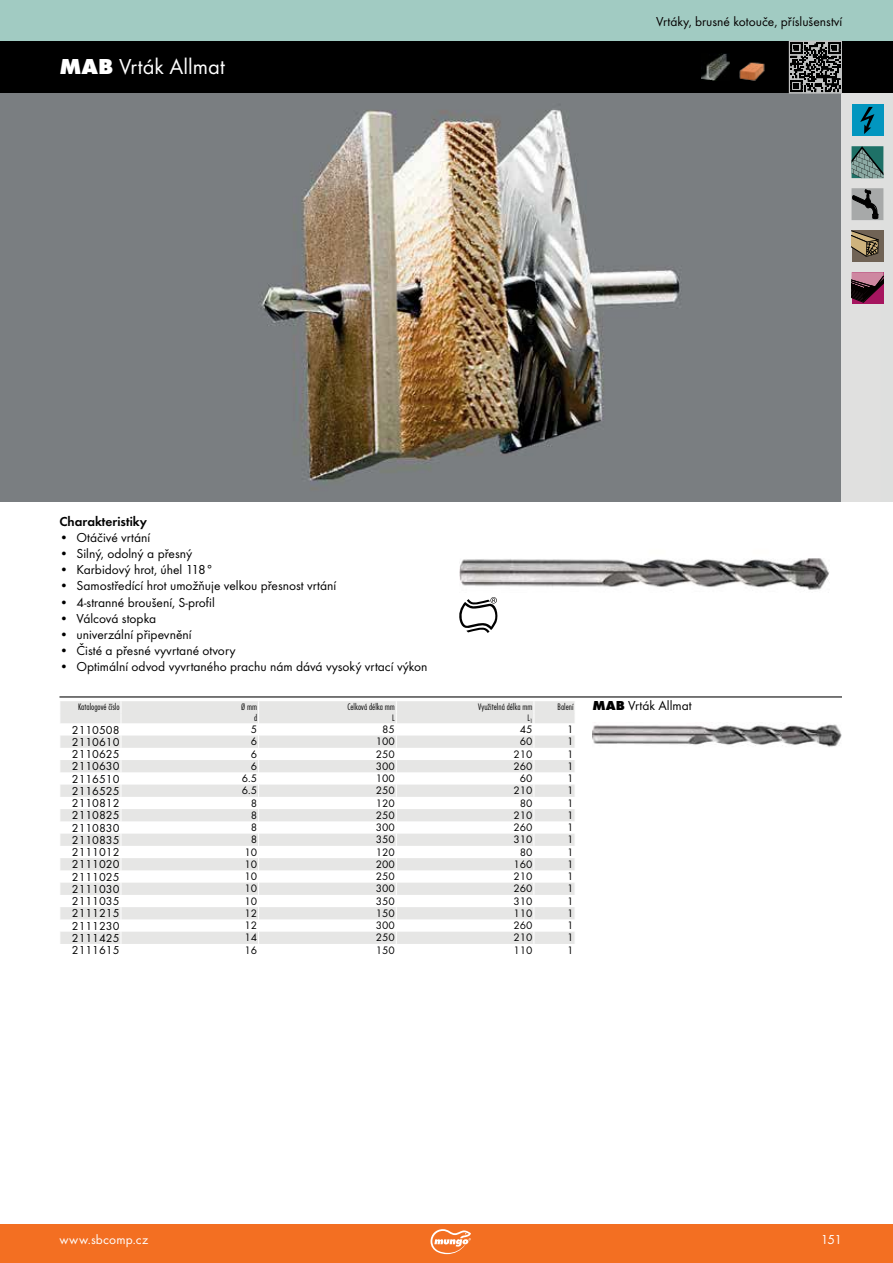
<style>
.page{position:relative;width:893px;height:1263px;background:#fff}
.page>*{position:absolute;margin:0;border:0;box-sizing:border-box;transform-origin:0 0}
.t1{font:22.5px "Futura TOT";color:#fff}
.t2{font:13.5px "Futura TOT";color:#000}
.t3{font:13.5px "Futura TOT";color:#040000}
.t4{font:13.5px "Futura TOT";letter-spacing:.01em;color:#fff}
.t5{font:600 13.5px "Futura TOT";color:#000}
.t6{font:12px "Futura TOT";color:#000}
.t7{font:11.25px "Futura TOT";color:#000}
.t8{font:9.75px "Futura TOT Ligh Cond";color:#000}
.s1{font-family:"Futura TOT Extr";font-weight:700}
</style>
<div class="page">
<div style="left:0;top:40px;width:893px;height:54px;background:#000"></div>
<img style="left:0;top:94px;width:789px;height:408px">
<img style="left:459px;top:558px;width:371px;height:32px">
<hr style="left:59px;top:696px;width:783px;height:2px;background:#000">
<img style="left:592px;top:723px;width:250px;height:24px">
<svg style="left:459px;top:597px;width:38px;height:36px"></svg>
<svg style="left:60px;top:701px;width:515px;height:243px;fill:#e8e8e7"></svg>
<svg style="left:121px;top:701px;width:1px;height:243px"></svg>
<svg style="left:258px;top:701px;width:1px;height:243px"></svg>
<svg style="left:396px;top:701px;width:1px;height:243px"></svg>
<svg style="left:533px;top:701px;width:1px;height:243px"></svg>
<div style="left:0;top:0;width:893px;height:40px;background:#a1cbc2"></div>
<div style="left:0;top:1225px;width:893px;height:38px;background:#f36f22"></div>
<svg style="left:430px;top:1229px;width:41px;height:25px"></svg>
<img style="left:702px;top:53px;width:27px;height:28px">
<img style="left:740px;top:62px;width:25px;height:19px">
<svg style="left:789px;top:40px;width:104px;height:462px;background:#909496"></svg>
<h1 class="t1" style="left:59px;top:53px;width:167px"><span class="s1">MAB</span> Vrták Allmat</h1>
<p class="t3" style="left:656px;top:14px;width:188px">Vrtáky, brusné kotouče, příslušenství</p>
<p class="t5" style="left:59px;top:513px;width:89px">Charakteristiky</p>
<p class="t2" style="left:59px;top:529px;width:92px">• Otáčivé vrtání</p>
<p class="t2" style="left:59px;top:546px;width:134px">• Silný, odolný a přesný</p>
<p class="t2" style="left:59px;top:562px;width:155px">• Karbidový hrot, úhel 118°</p>
<p class="t2" style="left:59px;top:578px;width:278px">• Samostředící hrot umožňuje velkou přesnost vrtání</p>
<p class="t2" style="left:59px;top:594px;width:157px">• 4-stranné broušení, S-profil</p>
<p class="t2" style="left:59px;top:610px;width:98px">• Válcová stopka</p>
<p class="t2" style="left:59px;top:627px;width:134px">• univerzální připevnění</p>
<p class="t2" style="left:59px;top:643px;width:178px">• Čisté a přesné vyvrtané otvory</p>
<p class="t2" style="left:59px;top:659px;width:370px">• Optimální odvod vyvrtaného prachu nám dává vysoký vrtací výkon</p>
<p class="t8" style="left:78px;top:703px;width:43px">Katalogové číslo</p>
<p class="t8" style="left:241px;top:703px;width:17px">Ø mm</p>
<p class="t8" style="left:347px;top:703px;width:49px">Celková délka mm</p>
<p class="t8" style="left:478px;top:703px;width:56px">Využitelná délka mm</p>
<p class="t8" style="left:558px;top:703px;width:18px">Balení</p>
<p class="t2" style="left:592px;top:698px;width:101px"><span class="s1">MAB</span> Vrták Allmat</p>
<p class="t8" style="left:254px;top:714px;width:5px">d</p>
<p class="t8" style="left:392px;top:714px;width:4px">L</p>
<p class="t8" style="left:528px;top:714px;width:6px">L<sub>1</sub></p>
<p class="t6" style="left:72px;top:722px;width:49px">2110508</p>
<p class="t7" style="left:251px;top:723px;width:8px">5</p>
<p class="t7" style="left:382px;top:723px;width:14px">85</p>
<p class="t7" style="left:520px;top:723px;width:14px">45</p>
<p class="t7" style="left:567px;top:723px;width:8px">1</p>
<p class="t6" style="left:72px;top:735px;width:49px">2110610</p>
<p class="t7" style="left:251px;top:735px;width:8px">6</p>
<p class="t7" style="left:376px;top:735px;width:21px">100</p>
<p class="t7" style="left:520px;top:735px;width:14px">60</p>
<p class="t7" style="left:567px;top:735px;width:8px">1</p>
<p class="t6" style="left:72px;top:747px;width:49px">2110625</p>
<p class="t7" style="left:251px;top:747px;width:8px">6</p>
<p class="t7" style="left:376px;top:747px;width:21px">250</p>
<p class="t7" style="left:513px;top:747px;width:21px">210</p>
<p class="t7" style="left:567px;top:747px;width:8px">1</p>
<p class="t6" style="left:72px;top:759px;width:49px">2110630</p>
<p class="t7" style="left:251px;top:759px;width:8px">6</p>
<p class="t7" style="left:376px;top:759px;width:21px">300</p>
<p class="t7" style="left:513px;top:759px;width:21px">260</p>
<p class="t7" style="left:567px;top:759px;width:8px">1</p>
<p class="t6" style="left:72px;top:771px;width:49px">2116510</p>
<p class="t7" style="left:242px;top:772px;width:17px">6.5</p>
<p class="t7" style="left:376px;top:772px;width:21px">100</p>
<p class="t7" style="left:520px;top:772px;width:14px">60</p>
<p class="t7" style="left:567px;top:772px;width:8px">1</p>
<p class="t6" style="left:72px;top:784px;width:49px">2116525</p>
<p class="t7" style="left:242px;top:784px;width:17px">6.5</p>
<p class="t7" style="left:376px;top:784px;width:21px">250</p>
<p class="t7" style="left:513px;top:784px;width:21px">210</p>
<p class="t7" style="left:567px;top:784px;width:8px">1</p>
<p class="t6" style="left:72px;top:796px;width:49px">2110812</p>
<p class="t7" style="left:251px;top:796px;width:8px">8</p>
<p class="t7" style="left:376px;top:796px;width:21px">120</p>
<p class="t7" style="left:520px;top:796px;width:14px">80</p>
<p class="t7" style="left:567px;top:796px;width:8px">1</p>
<p class="t6" style="left:72px;top:808px;width:49px">2110825</p>
<p class="t7" style="left:251px;top:808px;width:8px">8</p>
<p class="t7" style="left:376px;top:808px;width:21px">250</p>
<p class="t7" style="left:513px;top:808px;width:21px">210</p>
<p class="t7" style="left:567px;top:808px;width:8px">1</p>
<p class="t6" style="left:72px;top:820px;width:49px">2110830</p>
<p class="t7" style="left:251px;top:821px;width:8px">8</p>
<p class="t7" style="left:376px;top:821px;width:21px">300</p>
<p class="t7" style="left:513px;top:821px;width:21px">260</p>
<p class="t7" style="left:567px;top:821px;width:8px">1</p>
<p class="t6" style="left:72px;top:833px;width:49px">2110835</p>
<p class="t7" style="left:251px;top:833px;width:8px">8</p>
<p class="t7" style="left:376px;top:833px;width:21px">350</p>
<p class="t7" style="left:513px;top:833px;width:21px">310</p>
<p class="t7" style="left:567px;top:833px;width:8px">1</p>
<p class="t6" style="left:72px;top:845px;width:49px">2111012</p>
<p class="t7" style="left:244px;top:845px;width:14px">10</p>
<p class="t7" style="left:376px;top:845px;width:21px">120</p>
<p class="t7" style="left:520px;top:845px;width:14px">80</p>
<p class="t7" style="left:567px;top:845px;width:8px">1</p>
<p class="t6" style="left:72px;top:857px;width:49px">2111020</p>
<p class="t7" style="left:244px;top:857px;width:14px">10</p>
<p class="t7" style="left:376px;top:857px;width:21px">200</p>
<p class="t7" style="left:513px;top:857px;width:21px">160</p>
<p class="t7" style="left:567px;top:857px;width:8px">1</p>
<p class="t6" style="left:72px;top:869px;width:49px">2111025</p>
<p class="t7" style="left:244px;top:870px;width:14px">10</p>
<p class="t7" style="left:376px;top:870px;width:21px">250</p>
<p class="t7" style="left:513px;top:870px;width:21px">210</p>
<p class="t7" style="left:567px;top:870px;width:8px">1</p>
<p class="t6" style="left:72px;top:882px;width:49px">2111030</p>
<p class="t7" style="left:244px;top:882px;width:14px">10</p>
<p class="t7" style="left:376px;top:882px;width:21px">300</p>
<p class="t7" style="left:513px;top:882px;width:21px">260</p>
<p class="t7" style="left:567px;top:882px;width:8px">1</p>
<p class="t6" style="left:72px;top:894px;width:49px">2111035</p>
<p class="t7" style="left:244px;top:894px;width:14px">10</p>
<p class="t7" style="left:376px;top:894px;width:21px">350</p>
<p class="t7" style="left:513px;top:894px;width:21px">310</p>
<p class="t7" style="left:567px;top:894px;width:8px">1</p>
<p class="t6" style="left:72px;top:906px;width:49px">2111215</p>
<p class="t7" style="left:244px;top:906px;width:14px">12</p>
<p class="t7" style="left:376px;top:906px;width:21px">150</p>
<p class="t7" style="left:513px;top:906px;width:21px">110</p>
<p class="t7" style="left:567px;top:906px;width:8px">1</p>
<p class="t6" style="left:72px;top:918px;width:49px">2111230</p>
<p class="t7" style="left:244px;top:919px;width:14px">12</p>
<p class="t7" style="left:376px;top:919px;width:21px">300</p>
<p class="t7" style="left:513px;top:919px;width:21px">260</p>
<p class="t7" style="left:567px;top:919px;width:8px">1</p>
<p class="t6" style="left:72px;top:931px;width:49px">2111425</p>
<p class="t7" style="left:244px;top:931px;width:14px">14</p>
<p class="t7" style="left:376px;top:931px;width:21px">250</p>
<p class="t7" style="left:513px;top:931px;width:21px">210</p>
<p class="t7" style="left:567px;top:931px;width:8px">1</p>
<p class="t6" style="left:72px;top:943px;width:49px">2111615</p>
<p class="t7" style="left:244px;top:943px;width:14px">16</p>
<p class="t7" style="left:376px;top:943px;width:21px">150</p>
<p class="t7" style="left:513px;top:943px;width:21px">110</p>
<p class="t7" style="left:567px;top:943px;width:8px">1</p>
<p class="t4" style="left:59px;top:1231px;width:90px">www.sbcomp.cz</p>
<p class="t4" style="left:821px;top:1231px;width:23px">151</p>
</div>
